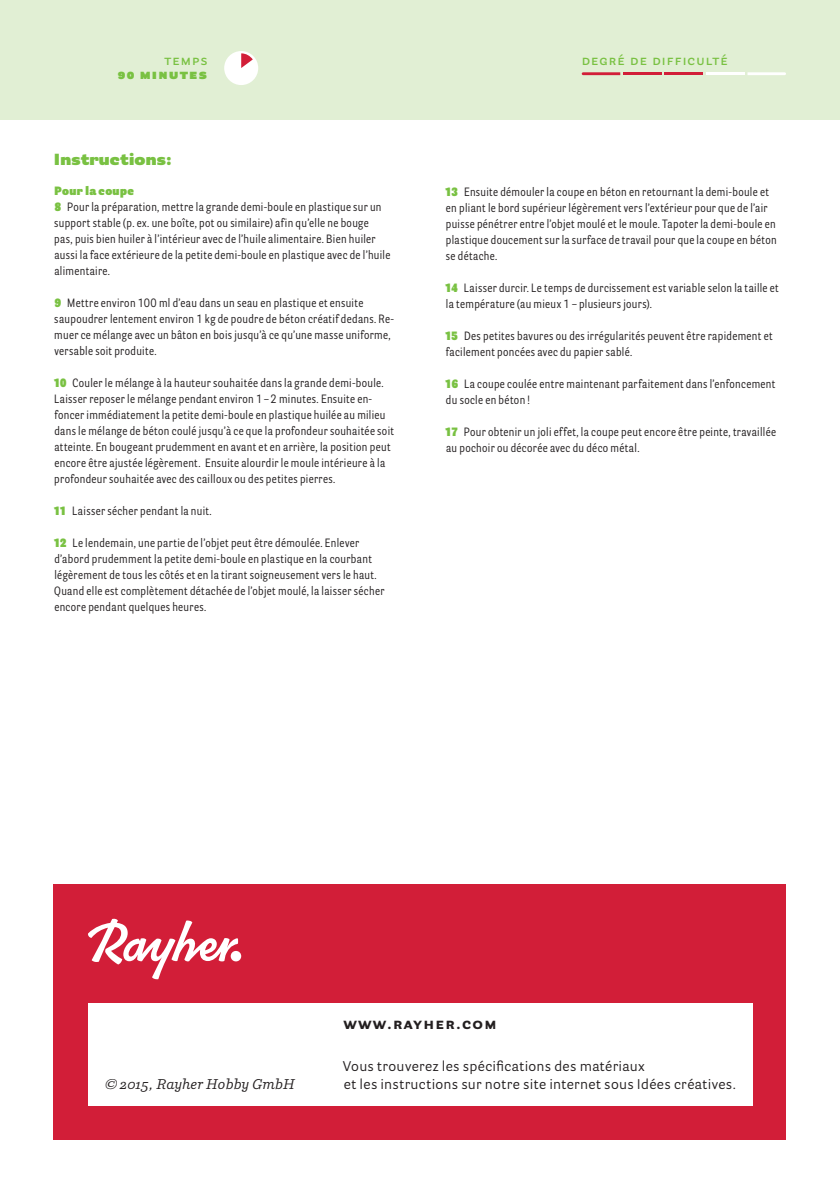
<style>
.page{position:relative;width:840px;height:1191px;background:#fff}
.page>*{position:absolute;margin:0;border:0;box-sizing:border-box;transform-origin:0 0}
.t1{font:700 16px "Parry Grotesque Pro";letter-spacing:.08em;color:#231f20}
.t2{font:900 16px "Parry Grotesque Pro";letter-spacing:.01em;color:#79c142}
.t3{font:14px/18px "Parry Grotesque Pro";letter-spacing:.02em;color:#231f20}
.t4{font:600 14px "Parry Grotesque Pro";letter-spacing:.08em;color:#79c142}
.t5{font:italic 14px "Parry Pro";letter-spacing:.01em;color:#231f20}
.t6{font:900 14px "Parry Grotesque Pro";letter-spacing:.08em;color:#79c142}
.t7{font:12px/16px "Parry Grot Con Pro";letter-spacing:.03em;color:#231f20}
.s1{font-weight:900;color:#79c142}
</style>
<div class="page">
<div style="left:54px;top:884px;width:731px;height:256px;background:#d21e38"></div>
<div style="left:88px;top:1003px;width:663px;height:103px;background:#fff"></div>
<div style="left:0;top:0;width:839px;height:119px;background:#e1efd4"></div>
<svg style="left:88px;top:918px;width:150px;height:61px"></svg>
<div style="left:230px;top:951px;width:11px;height:10px;background:#fff;border-radius:50%"></div>
<div style="left:224px;top:51px;width:34px;height:34px;background:#fff;border-radius:50%"></div>
<svg style="left:241px;top:53px;width:12px;height:15px"></svg>
<svg style="left:581px;top:72px;width:39px;height:3px"></svg>
<hr style="left:622px;top:72px;width:39px;height:3px;background:#d21e38">
<hr style="left:664px;top:72px;width:38px;height:3px;background:#d21e38">
<hr style="left:705px;top:72px;width:39px;height:3px;background:#fff">
<svg style="left:747px;top:72px;width:38px;height:3px"></svg>
<p class="t4" style="left:164px;top:50px;width:44px">temps</p>
<p class="t4" style="left:581px;top:50px;width:148px">degré de difficulté</p>
<p class="t6" style="left:118px;top:63px;width:91px">90 minutes</p>
<h1 class="t2" style="left:54px;top:148px;width:119px">Instructions:</h1>
<p class="t7" style="left:54px;top:183px;width:337px"><span class="s1">Pour la coupe<br>8</span> Pour la préparation, mettre la grande demi-boule en plastique sur un support stable (p. ex. une boîte, pot ou similaire) afin qu’elle ne bouge<br>pas, puis bien huiler à l’intérieur avec de l’huile alimentaire. Bien huiler aussi la face extérieure de la petite demi-boule en plastique avec de l’huile alimentaire.</p>
<p class="t7" style="left:54px;top:295px;width:341px"><span class="s1">9</span> Mettre environ 100 ml d’eau dans un seau en plastique et ensuite saupoudrer lentement environ 1 kg de poudre de béton créatif dedans. Re&shy;muer ce mélange avec un bâton en bois jusqu’à ce qu’une masse uniforme, versable soit produite.</p>
<p class="t7" style="left:54px;top:375px;width:342px"><span class="s1">10</span> Couler le mélange à la hauteur souhaitée dans la grande demi-boule.<br>Laisser reposer le mélange pendant environ 1–2 minutes. Ensuite en&shy;foncer immédiatement la petite demi-boule en plastique huilée au milieu dans le mélange de béton coulé jusqu’à ce que la profondeur souhaitée soit atteinte. En bougeant prudemment en avant et en arrière, la position peut encore être ajustée légèrement. Ensuite alourdir le moule intérieure à la profondeur souhaitée avec des cailloux ou des petites pierres.</p>
<p class="t7" style="left:54px;top:503px;width:159px"><span class="s1">11</span> Laisser sécher pendant la nuit.</p>
<p class="t7" style="left:54px;top:535px;width:332px"><span class="s1">12</span> Le lendemain, une partie de l’objet peut être démoulée. Enlever d’abord prudemment la petite demi-boule en plastique en la courbant légèrement de tous les côtés et en la tirant soigneusement vers le haut.<br>Quand elle est complètement détachée de l’objet moulé, la laisser sécher encore pendant quelques heures.</p>
<p class="t7" style="left:445px;top:184px;width:333px"><span class="s1">13</span> Ensuite démouler la coupe en béton en retournant la demi-boule et en pliant le bord supérieur légèrement vers l’extérieur pour que de l’air puisse pénétrer entre l’objet moulé et le moule. Tapoter la demi-boule en plastique doucement sur la surface de travail pour que la coupe en béton se détache.</p>
<p class="t7" style="left:445px;top:280px;width:335px"><span class="s1">14</span> Laisser durcir. Le temps de durcissement est variable selon la taille et la température (au mieux 1 – plusieurs jours).</p>
<p class="t7" style="left:445px;top:328px;width:329px"><span class="s1">15</span> Des petites bavures ou des irrégularités peuvent être rapidement et facilement poncées avec du papier sablé.</p>
<p class="t7" style="left:445px;top:376px;width:331px"><span class="s1">16</span> La coupe coulée entre maintenant parfaitement dans l’enfoncement du socle en béton !</p>
<p class="t7" style="left:445px;top:424px;width:332px"><span class="s1">17</span> Pour obtenir un joli effet, la coupe peut encore être peinte, travaillée au pochoir ou décorée avec du déco métal.</p>
<p class="t5" style="left:105px;top:1074px;width:191px">© 2015, Rayher Hobby GmbH</p>
<h1 class="t1" style="left:343px;top:1012px;width:155px">www.rayher.com</h1>
<p class="t3" style="left:343px;top:1056px;width:394px">Vous trouverez les spécifications des matériaux<br>et les instructions sur notre site internet sous Idées créatives.</p>
</div>
